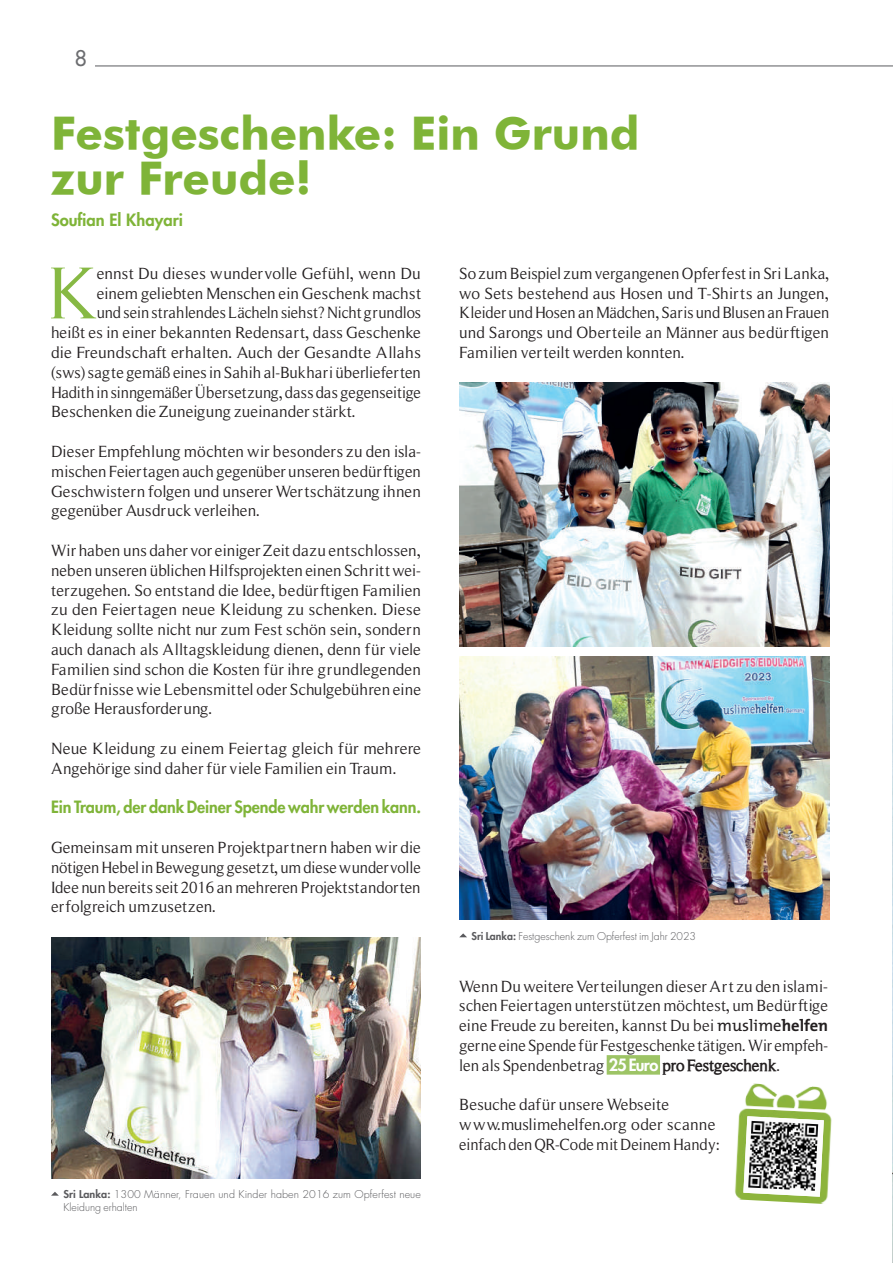
<style>
.page{position:relative;width:893px;height:1263px;background:#fff}
.page>*{position:absolute;margin:0;border:0;box-sizing:border-box;transform-origin:0 0}
.t1{font:75px "Roman Serif";color:#87b944}
.t2{font:45px/45px "Futura Md BT Bold";color:#7fb438}
.t3{font:500 21px "Futura Std";color:#6c6d70}
.t4{font:16.5px/19.8px "Roman Serif";color:#231f20;text-align:justify}
.t5{font:16.5px "Roman Serif";color:#231f20;scale:.96 1}
.t6{font:800 16.5px "Futura Std";letter-spacing:-.005em;color:#7fb438}
.t7{font:300 10.5px/12.6px "Futura Std";letter-spacing:.005em;color:#5a5a5d}
.s1{font-weight:800}
.s2{font-family:"T Mix"}
.s3{font-family:"T Mix";font-weight:700}
.s4{font-family:"Futura Std";font-weight:800;color:#fff}
.s5{font-family:"mh Roman Serif TR";font-weight:700}
</style>
<div class="page">
<hr style="left:95px;top:65px;width:798px;height:1px;background:#6c6d70">
<div style="left:607px;top:1055px;width:53px;height:20px;background:#9dc465"></div>
<img style="left:51px;top:938px;width:370px;height:240px">
<svg style="left:51px;top:1192px;width:8px;height:4px"></svg>
<img style="left:459px;top:383px;width:370px;height:263px">
<img style="left:459px;top:656px;width:370px;height:264px">
<svg style="left:459px;top:933px;width:8px;height:4px"></svg>
<img style="left:735px;top:1083px;width:97px;height:121px">
<img style="left:743px;top:1116px;width:81px;height:81px">
<img style="left:892px;top:511px;width:1px;height:752px">
<p class="t3" style="left:75px;top:45px;width:14px">8</p>
<h2 class="t2" style="left:51px;top:110px;width:590px">Festgeschenke: Ein Grund zur Freude!</h2>
<p class="t6" style="left:51px;top:209px;width:133px">Soufian El Khayari</p>
<h1 class="t1" style="left:46px;top:250px;width:52px">K</h1>
<p class="t4" style="left:97px;top:263px;width:326px">ennst Du dieses wundervolle Gefühl, wenn Du</p>
<p class="t4" style="left:97px;top:283px;width:326px">einem geliebten Menschen ein Geschenk machst</p>
<p class="t5" style="left:97px;top:303px;width:339px">und sein strahlendes Lächeln siehst? Nicht grundlos</p>
<p class="t4" style="left:51px;top:323px;width:371px">heißt es in einer bekannten Redensart, dass Geschenke</p>
<p class="t4" style="left:51px;top:342px;width:371px">die Freundschaft erhalten. Auch der Gesandte Allahs</p>
<p class="t4" style="left:51px;top:362px;width:371px">(sws) sagte gemäß eines in Sahih al-Bukhari überlieferten</p>
<p class="t5" style="left:51px;top:382px;width:387px">Hadith in sinngemäßer Übersetzung, dass das gegenseitige</p>
<p class="t4" style="left:51px;top:402px;width:306px">Beschenken die Zuneigung zueinander stärkt.</p>
<p class="t4" style="left:51px;top:441px;width:371px">Dieser Empfehlung möchten wir besonders zu den isla&shy;mischen Feiertagen auch gegenüber unseren bedürftigen Geschwistern folgen und unserer Wertschätzung ihnen gegenüber Ausdruck verleihen.</p>
<p class="t4" style="left:51px;top:540px;width:372px">Wir haben uns daher vor einiger Zeit dazu entschlossen, neben unseren üblichen Hilfsprojekten einen Schritt wei&shy;terzugehen. So entstand die Idee, bedürftigen Familien zu den Feiertagen neue Kleidung zu schenken. Diese Kleidung sollte nicht nur zum Fest schön sein, sondern auch danach als Alltagskleidung dienen, denn für viele Familien sind schon die Kosten für ihre grundlegenden Bedürfnisse wie Lebensmittel oder Schulgebühren eine große Herausforderung.</p>
<p class="t4" style="left:51px;top:738px;width:372px">Neue Kleidung zu einem Feiertag gleich für mehrere<br>Angehörige sind daher für viele Familien ein Traum.</p>
<p class="t6" style="left:51px;top:797px;width:372px">Ein Traum, der dank Deiner Spende wahr werden kann.</p>
<p class="t4" style="left:51px;top:837px;width:371px">Gemeinsam mit unseren Projektpartnern haben wir die nötigen Hebel in Bewegung gesetzt, um diese wundervolle Idee nun bereits seit 2016 an mehreren Projektstandorten erfolgreich umzusetzen.</p>
<p class="t7" style="left:63px;top:1189px;width:359px"><span class="s1">Sri Lanka:</span> 1300 Männer, Frauen und Kinder haben 2016 zum Opferfest neue<br>Kleidung erhalten</p>
<p class="t4" style="left:459px;top:263px;width:372px">So zum Beispiel zum vergangenen Opferfest in Sri Lanka, wo Sets bestehend aus Hosen und T-Shirts an Jungen, Kleider und Hosen an Mädchen, Saris und Blusen an Frauen und Sarongs und Oberteile an Männer aus bedürftigen Familien verteilt werden konnten.</p>
<p class="t7" style="left:472px;top:930px;width:226px"><span class="s1">Sri Lanka:</span> Festgeschenk zum Opferfest im Jahr 2023</p>
<p class="t4" style="left:459px;top:976px;width:370px">Wenn Du weitere Verteilungen dieser Art zu den islami&shy;schen Feiertagen unterstützen möchtest, um Bedürftige eine Freude zu bereiten, kannst Du bei <span class="s2">muslime</span><span class="s3">helfen </span>gerne eine Spende für Festgeschenke tätigen. Wir empfeh&shy;len als Spendenbetrag <span class="s4">25 Euro</span> <span class="s5">pro Festgeschenk</span>.</p>
<p class="t4" style="left:459px;top:1095px;width:262px;text-align:left">Besuche dafür unsere Webseite www.muslimehelfen.org oder scanne einfach den QR-Code mit Deinem Handy:</p>
</div>
